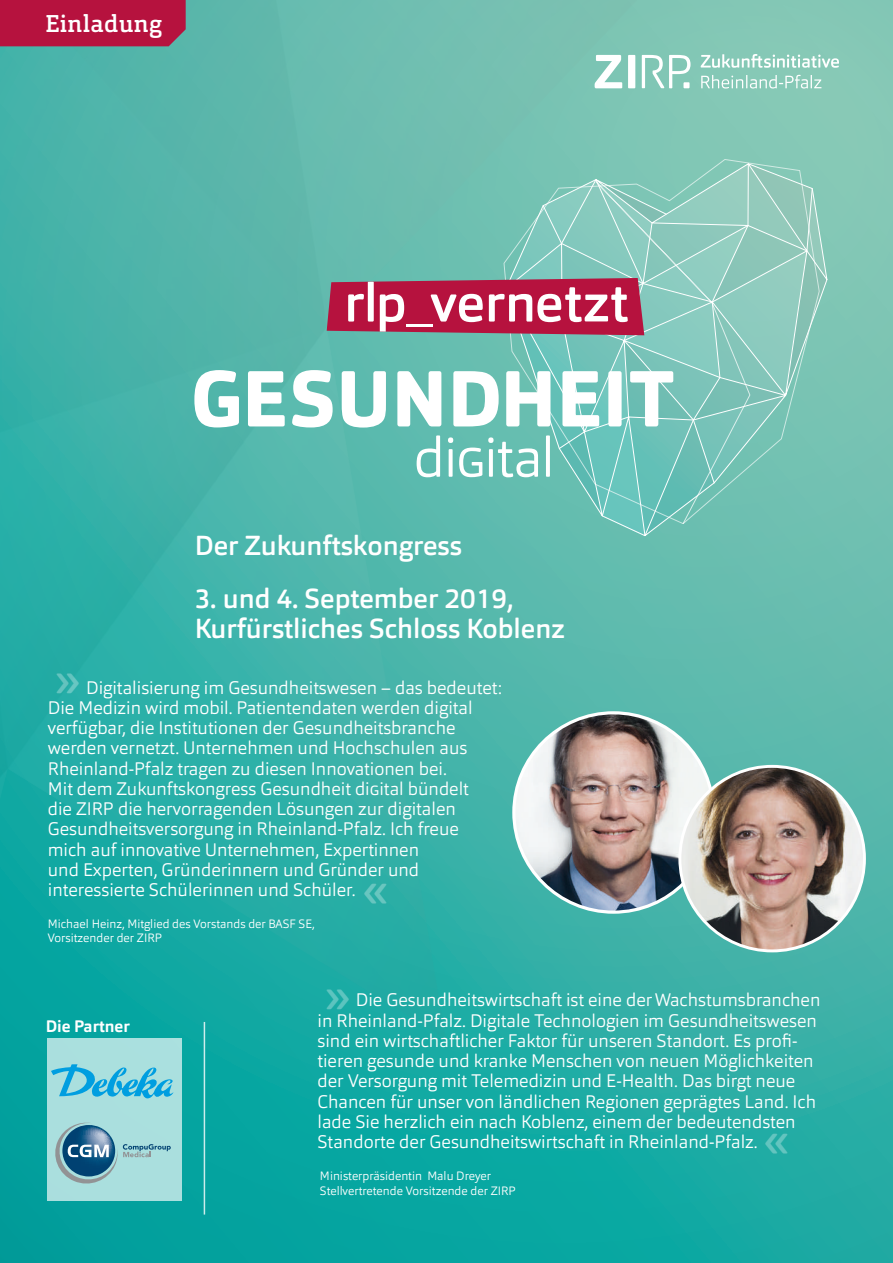
<style>
.page{position:relative;width:893px;height:1263px;background:#fff}
.page>*{position:absolute;margin:0;border:0;box-sizing:border-box;transform-origin:0 0}
.t1{font:500 53.7px "Orgon";letter-spacing:-.005em;color:#fff}
.t2{font:49.5px "Orgon Slab";color:#fff}
.t3{font:500 27.3px/30px "Orgon";color:#fff}
.t4{font:500 24px "Orgon Slab";letter-spacing:.01em;color:#fff}
.t5{font:300 18px/20.2px "Orgon";color:#fff}
.t6{font:700 16.5px "Orgon";color:#fff}
.t7{font:300 12px/14.4px "Orgon";color:#fff}
</style>
<div class="page">
<img style="left:0;top:0;width:893px;height:1263px">
<svg style="left:194px;top:370px;width:45px;height:57px"></svg>
<svg style="left:248px;top:371px;width:37px;height:55px"></svg>
<svg style="left:292px;top:162px;width:536px;height:376px;background:#82b7b0"></svg>
<hr style="left:546px;top:435px;width:4px;height:42px;background:#fff">
<div style="left:47px;top:1039px;width:134px;height:162px;background:#aadfde"></div>
<hr style="left:204px;top:1022px;width:1px;height:192px;background:#fff">
<img style="left:514px;top:713px;width:199px;height:199px;border-radius:100px">
<img style="left:680px;top:766px;width:184px;height:185px;border-radius:92px">
<div style="left:0;top:0;width:186px;height:46px;background:#b6123e"></div>
<svg style="left:701px;top:54px;width:138px;height:14px"></svg>
<svg style="left:701px;top:75px;width:120px;height:14px;background:#a3d5c7"></svg>
<svg style="left:595px;top:55px;width:27px;height:33px"></svg>
<div style="left:628px;top:55px;width:7px;height:33px;background:#fff"></div>
<svg style="left:642px;top:55px;width:48px;height:33px"></svg>
<svg style="left:55px;top:1122px;width:116px;height:62px"></svg>
<svg style="left:51px;top:1064px;width:122px;height:34px"></svg>
<h3 class="t4" style="left:45px;top:9px;width:118px">Einladung</h3>
<h1 class="t1" style="left:344px;top:268px;width:286px">rlp_vernetzt</h1>
<h3 class="t3" style="left:195px;top:531px;width:269px">Der Zukunftskongress</h3>
<h3 class="t3" style="left:195px;top:583px;width:372px">3. und 4. September 2019,<br>Kurfürstliches Schloss Koblenz</h3>
<h2 class="t2" style="left:55px;top:651px;width:26px">»</h2>
<p class="t5" style="left:48px;top:677px;width:456px;text-indent:38px">Digitalisierung im Gesundheitswesen – das bedeutet:<br>Die Medizin wird mobil. Patientendaten werden digital verfügbar, die Institutionen der Gesundheitsbranche werden vernetzt. Unternehmen und Hochschulen aus Rheinland-Pfalz tragen zu diesen Innovationen bei.<br>Mit dem Zukunftskongress Gesundheit diGital bündelt<br>die ZIRP die hervorragenden Lösungen zur digitalen Gesundheitsversorgung in Rheinland-Pfalz. Ich freue mich auf innovative Unternehmen, Expertinnen<br>und Experten, Gründerinnern und Gründer und interessierte Schülerinnen und Schüler.</p>
<h2 class="t2" style="left:387px;top:927px;width:26px;rotate:-180deg">»</h2>
<p class="t7" style="left:48px;top:917px;width:268px">Michael Heinz, Mitglied des Vorstands der BASF SE,<br>Vorsitzender der ZIRP</p>
<p class="t6" style="left:46px;top:1015px;width:86px">Die Partner</p>
<h2 class="t2" style="left:325px;top:966px;width:26px">»</h2>
<p class="t5" style="left:317px;top:990px;width:505px;text-indent:38px">Die Gesundheitswirtschaft ist eine der Wachstumsbranchen in Rheinland-Pfalz. Digitale Technologien im Gesundheitswesen sind ein wirtschaftlicher Faktor für unseren Standort. Es profi&shy;tieren gesunde und kranke Menschen von neuen Möglichkeiten der Versorgung mit Telemedizin und E-Health. Das birgt neue Chancen für unser von ländlichen Regionen geprägtes Land. Ich lade Sie herzlich ein nach Koblenz, einem der bedeutendsten Standorte der Gesundheitswirtschaft in Rheinland-Pfalz.</p>
<h2 class="t2" style="left:789px;top:1177px;width:26px;rotate:-180deg">»</h2>
<p class="t7" style="left:320px;top:1169px;width:197px">Ministerpräsidentin Malu Dreyer<br>Stellvertretende Vorsitzende der ZIRP</p>
</div>
